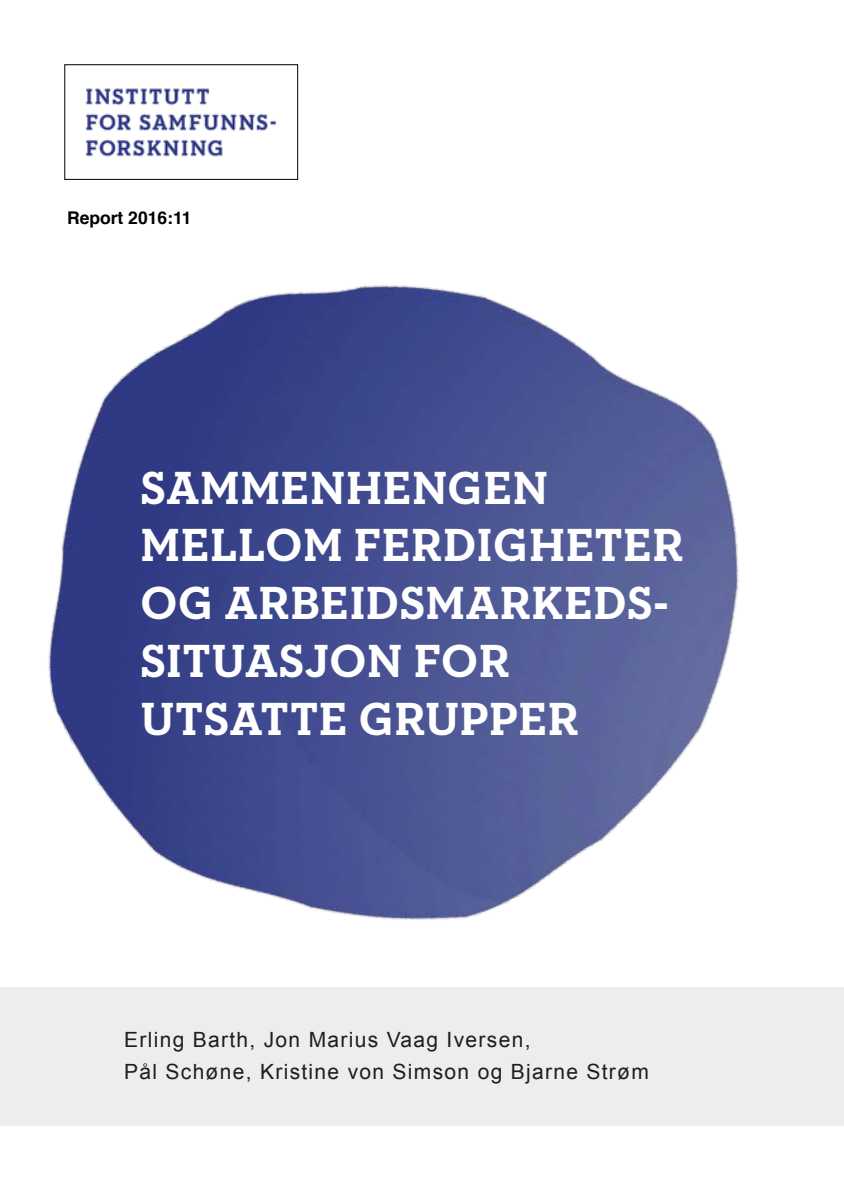
<style>
.page{position:relative;width:844px;height:1191px;background:#fff}
.page>*{position:absolute;margin:0;border:0;box-sizing:border-box;transform-origin:0 0}
.t1{font:700 47.25px/57.8px "Neutraface Slab Text";letter-spacing:.01em;color:#fff}
.t2{font:21px/31.5px "Arial";letter-spacing:.06em;color:#1e1e1e}
.t3{font:700 17.5px "Helvetica";color:#000}
</style>
<div class="page">
<img style="left:86px;top:88px;width:124px;height:17px">
<div style="left:64px;top:64px;width:234px;height:116px;border:1px solid #000"></div>
<img style="left:48px;top:111px;width:691px;height:809px">
<div style="left:0;top:987px;width:843px;height:139px;background:#ededed"></div>
<p class="t3" style="left:67px;top:204px;width:126px">Report 2016:11</p>
<h1 class="t1" style="left:140px;top:458px;width:545px">SAMMENHENGEN<br>MELLOM FERDIGHETER<br>OG ARBEIDSMARKEDS-<br>SITUASJON FOR<br>UTSATTE GRUPPER</h1>
<p class="t2" style="left:124px;top:1024px;width:526px">Erling Barth, Jon Marius Vaag Iversen,<br>Pål Schøne, Kristine von Simson og Bjarne Strøm</p>
</div>
